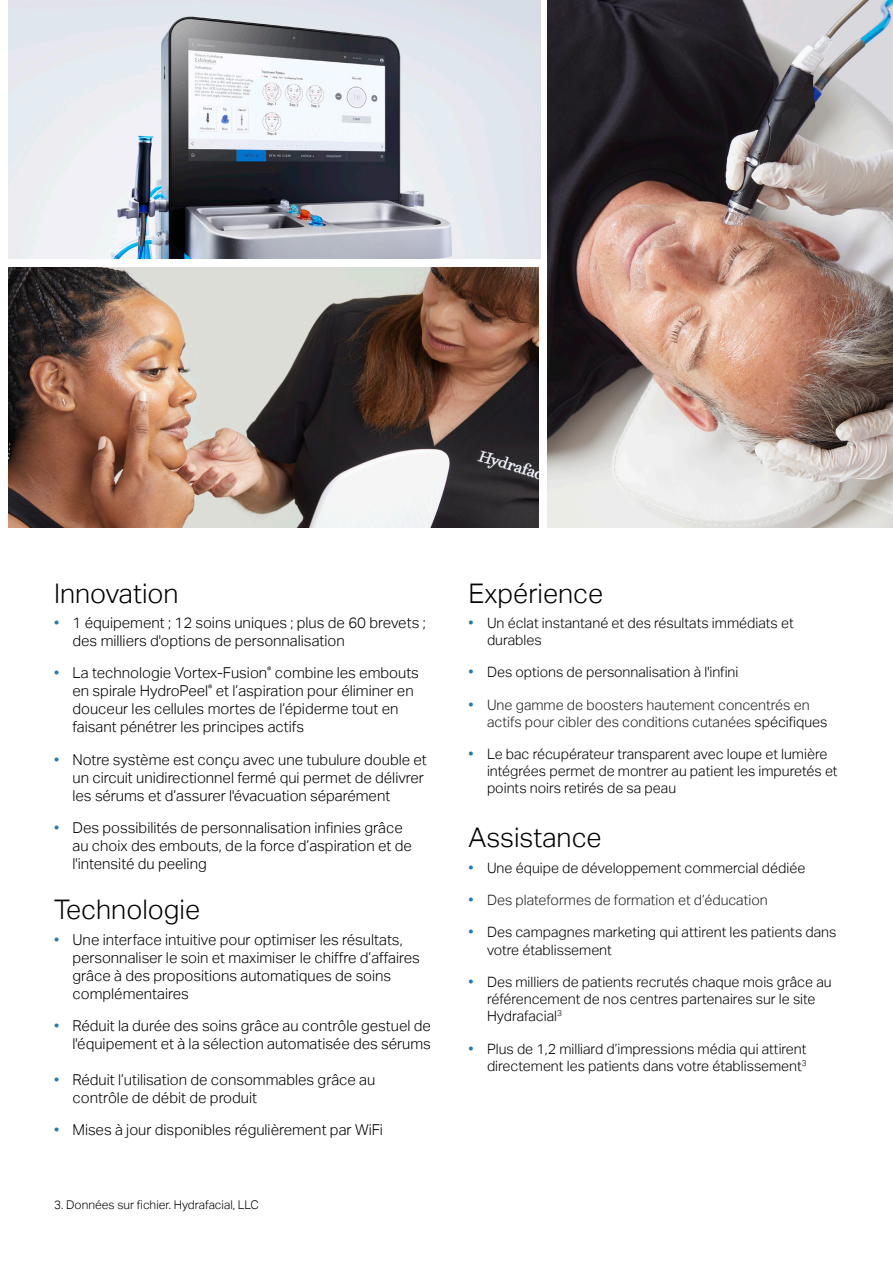
<style>
.page{position:relative;width:893px;height:1263px;background:#fff}
.page>*{position:absolute;margin:0;border:0;box-sizing:border-box;transform-origin:0 0}
.Body_Light{font:300 27px "Aktiv Grotesk";color:#000}
.Body_Light-2{font:300 15px/18px "Aktiv Grotesk";color:#000}
.Body_Light-3{font:300 14.25px/17.1px "Aktiv Grotesk";color:#000}
.Body_Light-4{font:300 14.25px/17.1px "Aktiv Grotesk";color:#231f20}
.t1{font:300 12px "Aktiv Grotesk";color:#000}
.s1{color:#2279bf}
.s2{font-size:15px;color:#2279bf}
.s3{color:#000}
</style>
<div class="page">
<img style="left:547px;top:0;width:346px;height:527px">
<img style="left:8px;top:0;width:532px;height:259px">
<img style="left:8px;top:268px;width:531px;height:259px">
<p class="Body_Light" style="left:54px;top:577px;width:126px">Innovation</p>
<p class="Body_Light-2" style="left:72px;top:614px;width:355px;text-indent:-18px"><span class="s1">•</span> 1 équipement ; 12 soins uniques ; plus de 60 brevets ; des milliers d'options de personnalisation</p>
<p class="Body_Light-2" style="left:72px;top:664px;width:348px;text-indent:-18px"><span class="s1">•</span> La technologie Vortex-Fusion<sup>®</sup> combine les embouts en spirale HydroPeel<sup>®</sup> et l’aspiration pour éliminer en douceur les cellules mortes de l’épiderme tout en faisant pénétrer les principes actifs</p>
<p class="Body_Light-2" style="left:72px;top:750px;width:356px;text-indent:-18px"><span class="s1">•</span> Notre système est conçu avec une tubulure double et un circuit unidirectionnel fermé qui permet de délivrer les sérums et d’assurer l'évacuation séparément</p>
<p class="Body_Light-2" style="left:72px;top:819px;width:341px;text-indent:-18px"><span class="s1">•</span> Des possibilités de personnalisation infinies grâce au choix des embouts, de la force d’aspiration et de l'intensité du peeling</p>
<p class="Body_Light" style="left:54px;top:894px;width:148px">Technologie</p>
<p class="Body_Light-2" style="left:72px;top:930px;width:349px;text-indent:-18px"><span class="s1">•</span> Une interface intuitive pour optimiser les résultats, personnaliser le soin et maximiser le chiffre d’affaires grâce à des propositions automatiques de soins complémentaires</p>
<p class="Body_Light-2" style="left:54px;top:1017px;width:378px;text-align:right"><span class="s1">•</span> Réduit la durée des soins grâce au contrôle gestuel de l'équipement et à la sélection automatisée des sérums</p>
<p class="Body_Light-2" style="left:72px;top:1071px;width:304px;text-indent:-18px"><span class="s1">•</span> Réduit l’utilisation de consommables grâce au contrôle de débit de produit</p>
<p class="Body_Light-2" style="left:54px;top:1121px;width:330px"><span class="s1">•</span> Mises à jour disponibles régulièrement par WiFi</p>
<p class="t1" style="left:54px;top:1198px;width:206px">3. Données sur fichier. Hydrafacial, LLC</p>
<p class="Body_Light" style="left:468px;top:577px;width:136px">Expérience</p>
<p class="Body_Light-3" style="left:487px;top:614px;width:308px;text-indent:-18px"><span class="s2">•</span> Un éclat instantané et des résultats immédiats et durables</p>
<p class="Body_Light-3" style="left:468px;top:664px;width:271px"><span class="s2">•</span> Des options de personnalisation à l'infini</p>
<p class="Body_Light-4" style="left:487px;top:696px;width:342px;text-indent:-18px"><span class="s2">•</span> Une gamme de boosters hautement concentrés en actifs pour cibler des conditions cutanées <span class="s3">spécifiques</span></p>
<p class="Body_Light-3" style="left:487px;top:746px;width:352px;text-indent:-18px"><span class="s2">•</span> Le bac récupérateur transparent avec loupe et lumière intégrées permet de montrer au patient les impuretés et points noirs retirés de sa peau</p>
<p class="Body_Light" style="left:468px;top:822px;width:135px">Assistance</p>
<p class="Body_Light-3" style="left:468px;top:859px;width:338px"><span class="s2">•</span> Une équipe de développement commercial dédiée</p>
<p class="Body_Light-4" style="left:468px;top:891px;width:301px"><span class="s2">•</span> Des plateformes de formation et d’éducation</p>
<p class="Body_Light-3" style="left:487px;top:924px;width:351px;text-indent:-18px"><span class="s2">•</span> Des campagnes marketing qui attirent les patients dans votre établissement</p>
<p class="Body_Light-3" style="left:487px;top:973px;width:346px;text-indent:-18px"><span class="s2">•</span> Des milliers de patients recrutés chaque mois grâce au référencement de nos centres partenaires sur le site<br>Hydrafacial<sup>3</sup></p>
<p class="Body_Light-3" style="left:468px;top:1040px;width:340px;text-align:right"><span class="s2">•</span> Plus de 1,2 milliard d’impressions média qui attirent directement les patients dans votre établissement<sup>3</sup></p>
</div>
